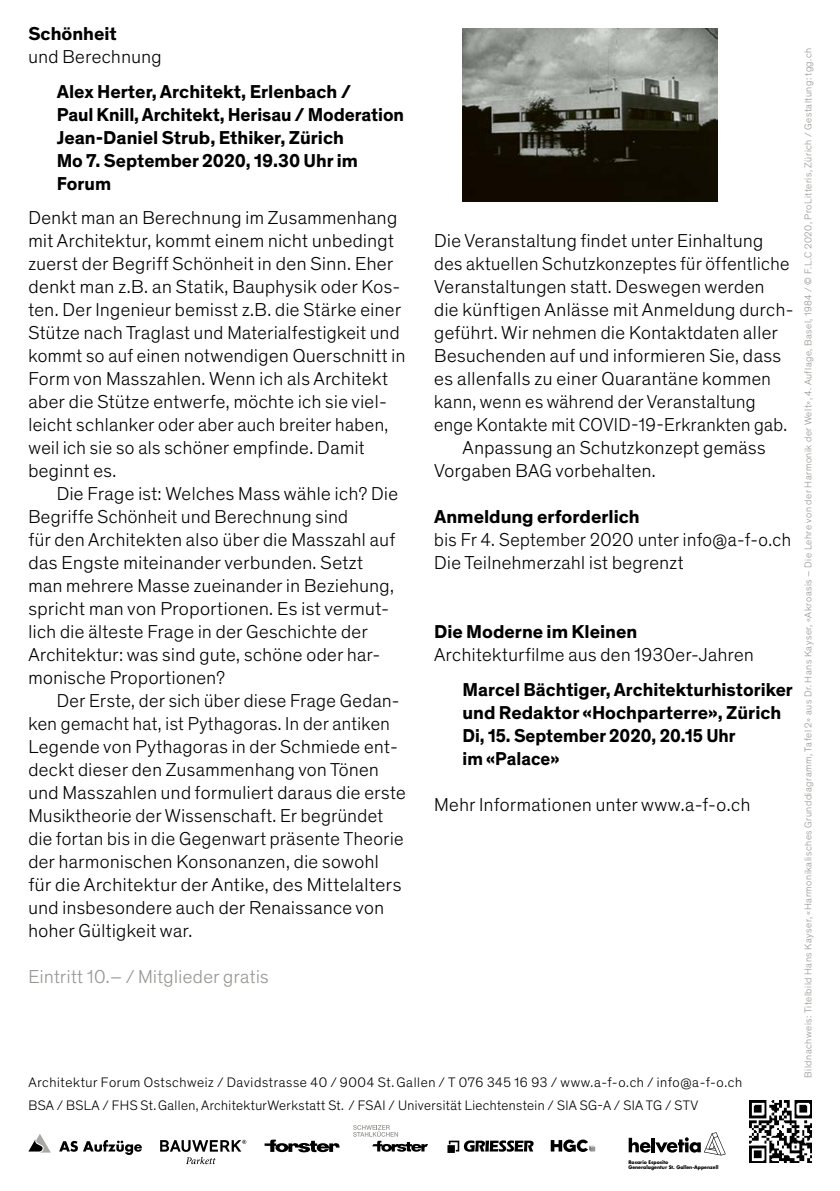
<style>
.page{position:relative;width:840px;height:1191px;background:#fff}
.page>*{position:absolute;margin:0;border:0;box-sizing:border-box;transform-origin:0 0}
.t1{font:300 19px/23px "Theinhardt";letter-spacing:.025em;color:#000}
.t2{font:700 19px/23px "Theinhardt";color:#000}
.t3{font:300 19px "Theinhardt";letter-spacing:.025em;color:#959490}
.t4{font:300 14px/23px "Theinhardt";letter-spacing:.03em;color:#000}
.t5{font:300 10px "Theinhardt";letter-spacing:.05em;color:#959490}
.t6{font:700 4.8px/5.8px "Futura Std";letter-spacing:-.005em;color:#000}
</style>
<div class="page">
<svg style="left:264px;top:1139px;width:75px;height:13px"></svg>
<svg style="left:160px;top:1139px;width:86px;height:25px"></svg>
<svg style="left:550px;top:1139px;width:45px;height:13px"></svg>
<svg style="left:28px;top:1134px;width:23px;height:18px"></svg>
<svg style="left:59px;top:1140px;width:83px;height:15px"></svg>
<svg style="left:353px;top:1125px;width:75px;height:26px"></svg>
<svg style="left:447px;top:1140px;width:86px;height:13px"></svg>
<img style="left:749px;top:1100px;width:62px;height:62px">
<img style="left:462px;top:28px;width:255px;height:173px">
<svg style="left:628px;top:1132px;width:97px;height:23px"></svg>
<p class="t2" style="left:28px;top:23px;width:90px">Schönheit</p>
<p class="t1" style="left:28px;top:45px;width:134px">und Berechnung</p>
<p class="t2" style="left:57px;top:80px;width:348px">Alex Herter, Architekt, Erlenbach /<br>Paul Knill, Architekt, Herisau / Moderation<br>Jean-Daniel Strub, Ethiker, Zürich<br>Mo 7. September 2020, 19.30 Uhr im<br>Forum</p>
<p class="t1" style="left:28px;top:206px;width:378px">Denkt man an Berechnung im Zusammenhang mit Architektur, kommt einem nicht unbedingt zuerst der Begriff Schönheit in den Sinn. Eher denkt man z.B. an Statik, Bauphysik oder Kos&shy;ten. Der Ingenieur bemisst z.B. die Stärke einer Stütze nach Traglast und Materialfestigkeit und kommt so auf einen notwendigen Querschnitt in Form von Masszahlen. Wenn ich als Architekt aber die Stütze entwerfe, möchte ich sie viel&shy;leicht schlanker oder aber auch breiter haben, weil ich sie so als schöner empfinde. Damit beginnt es.</p>
<p class="t1" style="left:28px;top:482px;width:371px;text-indent:28px">Die Frage ist: Welches Mass wähle ich? Die Begriffe Schönheit und Berechnung sind<br>für den Architekten also über die Masszahl auf das Engste miteinander verbunden. Setzt man mehrere Masse zueinander in Beziehung, spricht man von Proportionen. Es ist vermut&shy;lich die älteste Frage in der Geschichte der Architektur: was sind gute, schöne oder har&shy;monische Proportionen?</p>
<p class="t1" style="left:28px;top:689px;width:379px;text-indent:28px">Der Erste, der sich über diese Frage Gedan&shy;ken gemacht hat, ist Pythagoras. In der antiken Legende von Pythagoras in der Schmiede ent&shy;deckt dieser den Zusammenhang von Tönen und Masszahlen und formuliert daraus die erste Musiktheorie der Wissenschaft. Er begründet die fortan bis in die Gegenwart präsente Theorie der harmonischen Konsonanzen, die sowohl für die Architektur der Antike, des Mittelalters und insbesondere auch der Renaissance von hoher Gültigkeit war.</p>
<p class="t3" style="left:28px;top:966px;width:242px">Eintritt 10.– / Mitglieder gratis</p>
<p class="t1" style="left:434px;top:229px;width:330px">Die Veranstaltung findet unter Einhaltung</p>
<p class="t1" style="left:434px;top:252px;width:357px">des aktuellen Schutzkonzeptes für öffentliche</p>
<p class="t1" style="left:434px;top:275px;width:331px">Veranstaltungen statt. Deswegen werden</p>
<p class="t1" style="left:434px;top:298px;width:358px">die künftigen Anlässe mit Anmeldung durch-</p>
<p class="t1" style="left:434px;top:321px;width:345px">geführt. Wir nehmen die Kontaktdaten aller</p>
<p class="t1" style="left:434px;top:344px;width:348px">Besuchenden auf und informieren Sie, dass</p>
<p class="t1" style="left:434px;top:367px;width:338px">es allenfalls zu einer Quarantäne kommen</p>
<p class="t1" style="left:434px;top:390px;width:323px">kann, wenn es während der Veranstaltung</p>
<p class="t1" style="left:434px;top:413px;width:354px">enge Kontakte mit COVID-19-Erkrankten gab.</p>
<p class="t1" style="left:462px;top:436px;width:304px">Anpassung an Schutzkonzept gemäss</p>
<p class="t1" style="left:434px;top:459px;width:223px">Vorgaben BAG vorbehalten.</p>
<p class="t2" style="left:434px;top:506px;width:207px">Anmeldung erforderlich</p>
<p class="t1" style="left:434px;top:528px;width:358px">bis Fr 4. September 2020 unter info@a-f-o.ch<br>Die Teilnehmerzahl ist begrenzt</p>
<p class="t2" style="left:434px;top:621px;width:204px">Die Moderne im Kleinen</p>
<p class="t1" style="left:434px;top:643px;width:321px">Architekturfilme aus den 1930er-Jahren</p>
<p class="t2" style="left:462px;top:678px;width:332px">Marcel Bächtiger, Architekturhistoriker und Redaktor «Hochparterre», Zürich<br>Di, 15. September 2020, 20.15 Uhr<br>im «Palace»</p>
<p class="t1" style="left:434px;top:793px;width:317px">Mehr Informationen unter www.a-f-o.ch</p>
<p class="t4" style="left:28px;top:1071px;width:715px">Architektur Forum Ostschweiz / Davidstrasse 40 / 9004 St. Gallen / T 076 345 16 93 / www.a-f-o.ch / info@a-f-o.ch<br>BSA / BSLA / FHS St. Gallen, ArchitekturWerkstatt St. / FSAI / Universität Liechtenstein / SIA SG-A / SIA TG / STV</p>
<p class="t5" style="left:802px;top:1077px;width:1031px;rotate:-90deg">Bildnachweis: Titelbild Hans Kayser, «Harmonikalisches Grunddiagramm, Tafel 2» aus Dr. Hans Kayser, «Akroasis – Die Lehre von der Harmonik der Welt», 4. Auflage, Basel, 1984 / © F.L.C 2020, ProLitteris, Zürich / Gestaltung: tgg.ch</p>
<p class="t6" style="left:628px;top:1158px;width:92px">Rosario Esposito<br>Generalagentur St. Gallen-Appenzell</p>
</div>
